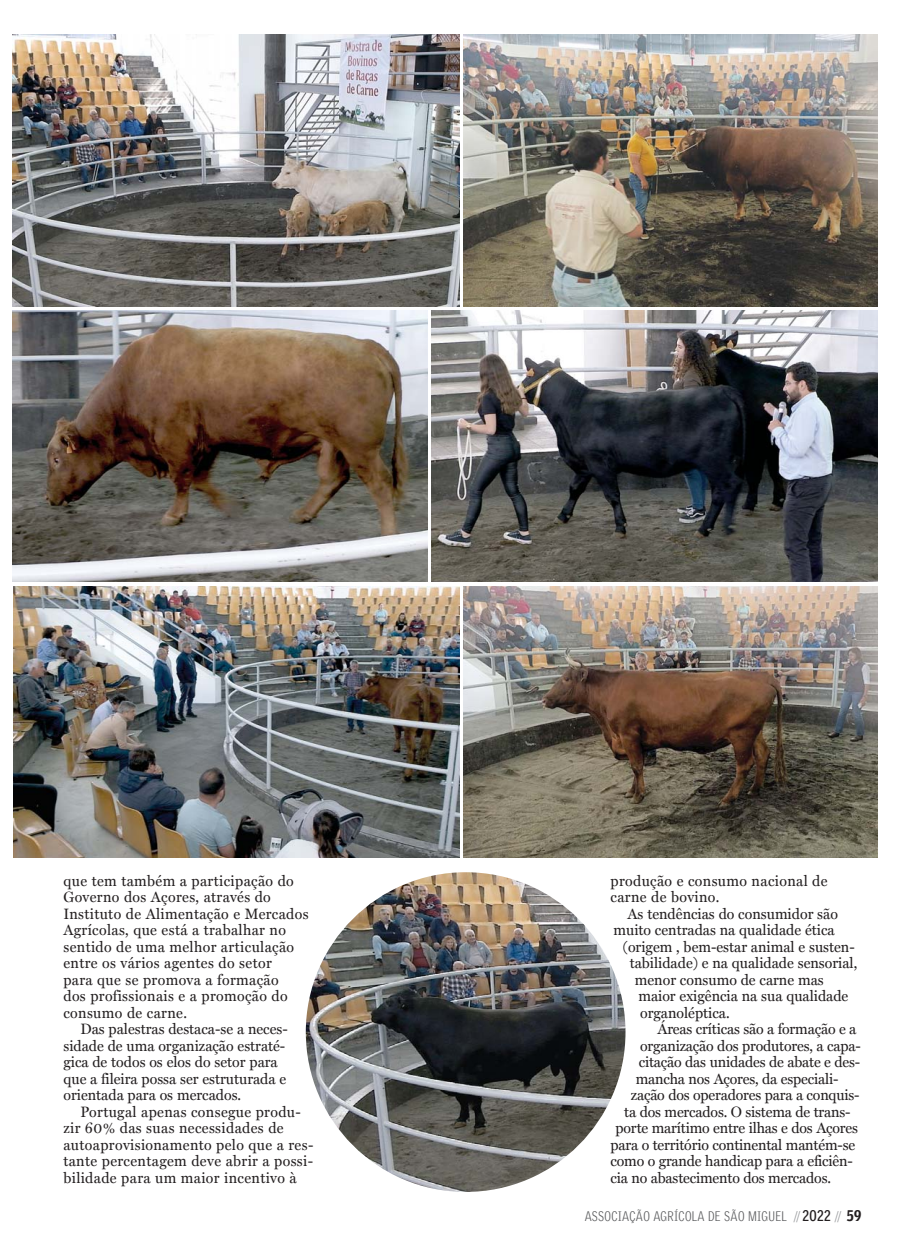
<style>
.page{position:relative;width:918px;height:1257px;background:#fff}
.page>*{position:absolute;margin:0;border:0;box-sizing:border-box;transform-origin:0 0}
.t1{font:15px/16.5px "Miller Text";color:#231f20;scale:.96 1}
.t2{font:15px/16.5px "Miller Text";letter-spacing:.025em;color:#231f20;scale:.96 1}
.t3{font:300 13.5px "Griffith Gothic Cond";letter-spacing:.025em;color:#58595b}
.s1{color:#939598}
.s2{font-weight:700;font-size:15px;color:#231f20}
.s3{font-weight:900;font-size:15px;color:#231f20}
</style>
<div class="page">
<img style="left:463px;top:34px;width:414px;height:272px">
<img style="left:13px;top:34px;width:447px;height:272px">
<img style="left:463px;top:586px;width:414px;height:272px">
<img style="left:13px;top:586px;width:447px;height:272px">
<img style="left:12px;top:310px;width:415px;height:272px">
<img style="left:432px;top:310px;width:446px;height:272px">
<img style="left:306px;top:872px;width:320px;height:320px;border-radius:50%">
<p class="t2" style="left:63px;top:872px;width:257px">que tem também a participação do<br>Governo dos Açores, através do<br>Instituto de Alimentação e Mercados<br>Agrícolas, que está a trabalhar no sentido de uma melhor articulação entre os vários agentes do setor<br>para que se promova a formação<br>dos profissionais e a promoção do consumo de carne.</p>
<p class="t1" style="left:63px;top:1021px;width:235px;text-indent:17px">Das palestras destaca-se a neces&shy;sidade de uma organização estraté&shy;gica de todos os elos do setor para que a fileira possa ser estruturada e orientada para os mercados.</p>
<p class="t2" style="left:63px;top:1103px;width:262px;text-indent:17px">Portugal apenas consegue produ&shy;zir 60% das suas necessidades de autoaprovisionamento pelo que a res&shy;tante percentagem deve abrir a possi&shy;bilidade para um maior incentivo à</p>
<p class="t2" style="left:611px;top:872px;width:228px">produção e consumo nacional de carne de bovino.</p>
<p class="t1" style="left:628px;top:905px;width:221px">As tendências do consumidor são</p>
<p class="t1" style="left:614px;top:922px;width:232px">muito centradas na qualidade ética</p>
<p class="t1" style="left:623px;top:938px;width:243px">(origem , bem-estar animal e susten-</p>
<p class="t1" style="left:630px;top:955px;width:239px">tabilidade) e na qualidade sensorial,</p>
<p class="t1" style="left:635px;top:971px;width:198px">menor consumo de carne mas</p>
<p class="t1" style="left:638px;top:988px;width:220px">maior exigência na sua qualidade</p>
<p class="t1" style="left:640px;top:1004px;width:95px">organoléptica.</p>
<p class="t1" style="left:658px;top:1021px;width:209px">Áreas críticas são a formação e a</p>
<p class="t1" style="left:640px;top:1037px;width:231px">organização dos produtores, a capa-</p>
<p class="t1" style="left:639px;top:1054px;width:232px">citação das unidades de abate e des-</p>
<p class="t1" style="left:636px;top:1070px;width:213px">mancha nos Açores, da especiali-</p>
<p class="t1" style="left:631px;top:1087px;width:240px">zação dos operadores para a conquis-</p>
<p class="t1" style="left:624px;top:1103px;width:237px">ta dos mercados. O sistema de trans-</p>
<p class="t1" style="left:616px;top:1120px;width:254px">porte marítimo entre ilhas e dos Açores</p>
<p class="t1" style="left:611px;top:1136px;width:256px">para o território continental mantém-se</p>
<p class="t1" style="left:611px;top:1153px;width:254px">como o grande handicap para a eficiên-</p>
<p class="t1" style="left:611px;top:1169px;width:231px">cia no abastecimento dos mercados.</p>
<p class="t3" style="left:585px;top:1209px;width:278px">ASSOCIAÇÃO AGRÍCOLA DE SÃO MIGUEL <span class="s1">//</span> <span class="s2">2022</span> <span class="s1">//</span> <span class="s3">59</span></p>
</div>
